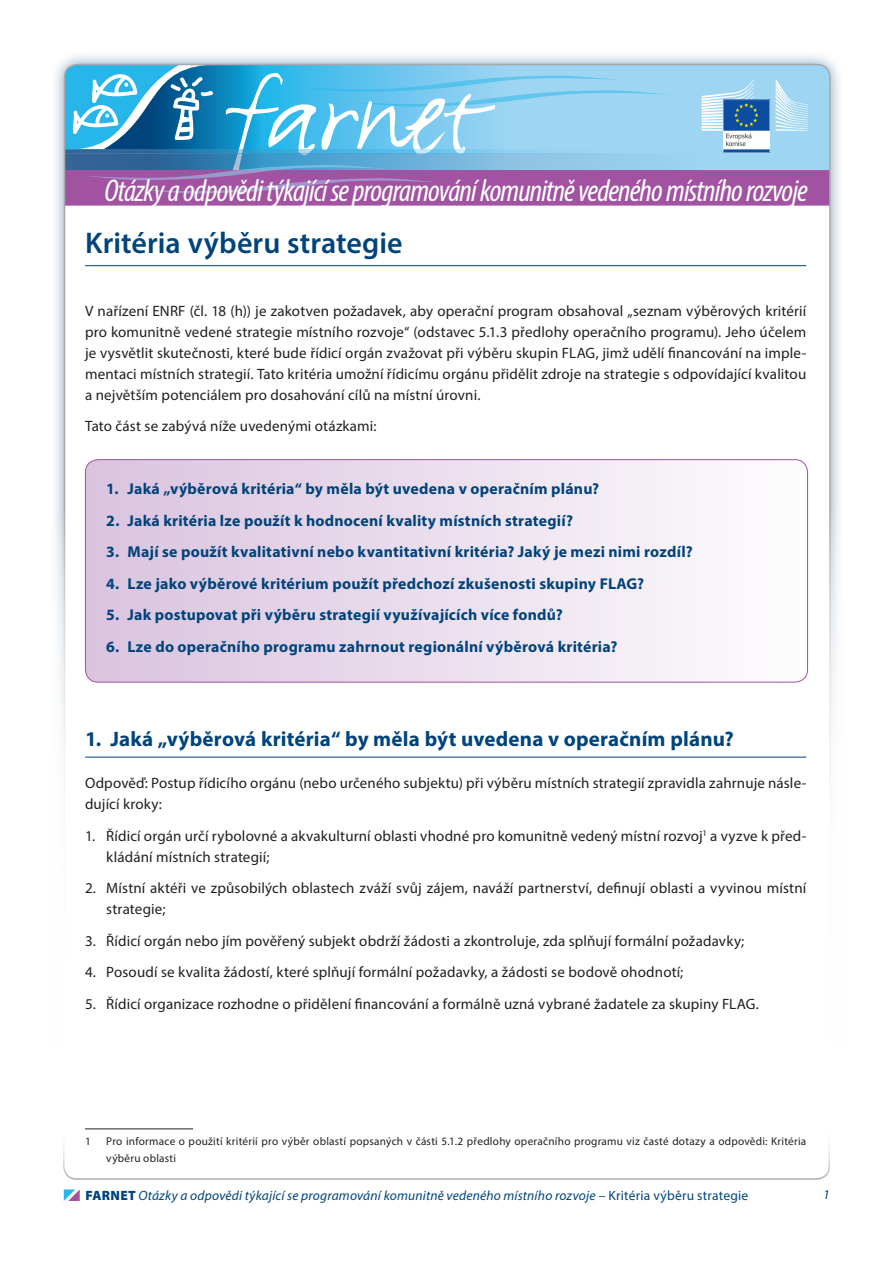
<style>
.page{position:relative;width:893px;height:1263px;background:#fff}
.page>*{position:absolute;margin:0;border:0;box-sizing:border-box;transform-origin:0 0}
.t1{font:italic condensed 31.5px "Myriad Pro";letter-spacing:-.025em;color:#fff}
.t2{font:600 30px "Myriad Pro";color:#00447b}
.t3{font:700 21px "Myriad Pro";letter-spacing:.01em;color:#00447b}
.t4{font:700 15.75px "Myriad Pro";letter-spacing:.015em;color:#00447b}
.t5{font:15px/21px "Myriad Pro";letter-spacing:.01em;color:#231f20}
.t6{font:italic 13.5px "Myriad Pro";letter-spacing:.01em;color:#00447b}
.t7{font:11.25px/16.5px "Myriad Pro";letter-spacing:.02em;color:#231f20}
.s1{font-weight:900;font-style:normal}
.s2{font-style:normal}
</style>
<div class="page">
<div style="left:49px;top:49px;width:796px;height:1166px;background:#00447b;opacity:.5"></div>
<div style="left:65px;top:65px;width:765px;height:1135px;background:#fff;border-radius:13px"></div>
<div style="left:670px;top:65px;width:160px;height:105px;background:#9ed5f3"></div>
<div style="left:65px;top:154px;width:638px;height:17px;background:#9cd3f1"></div>
<hr style="left:65px;top:150px;width:638px;height:4px;background:#9ed5f3">
<div style="left:65px;top:170px;width:765px;height:36px;background:#a153a1;border:2px solid #a153a1"></div>
<div style="left:0;top:510px;width:893px;height:753px;background:#fff"></div>
<svg style="left:65px;top:65px;width:605px;height:132px"></svg>
<svg style="left:63px;top:1129px;width:767px;height:51px"></svg>
<svg style="left:64px;top:1189px;width:16px;height:12px"></svg>
<svg style="left:85px;top:460px;width:722px;height:222px"></svg>
<div style="left:85px;top:459px;width:723px;height:223px;border:1px solid #a153a1;border-radius:13px"></div>
<hr style="left:85px;top:265px;width:721px;height:1px;background:#00447b">
<hr style="left:85px;top:757px;width:721px;height:1px;background:#00447b">
<hr style="left:85px;top:1128px;width:108px;height:1px;background:#231f20">
<svg style="left:776px;top:79px;width:32px;height:52px;background:#b8e0f6"></svg>
<svg style="left:702px;top:79px;width:67px;height:74px"></svg>
<h1 class="t1" style="left:105px;top:171px;width:705px">Otázky a odpovědi týkající se programování komunitně vedeného místního rozvoje</h1>
<h2 class="t2" style="left:85px;top:223px;width:319px">Kritéria výběru strategie</h2>
<p class="t5" style="left:85px;top:300px;width:723px;text-align:justify">V nařízení ENRF (čl. 18 (h)) je zakotven požadavek, aby operační program obsahoval „seznam výběrových kritérií pro komunitně vedené strategie místního rozvoje“ (odstavec 5.1.3 předlohy operačního programu). Jeho účelem je vysvětlit skutečnosti, které bude řídicí orgán zvažovat při výběru skupin FLAG, jimž udělí financování na imple&shy;mentaci místních strategií. Tato kritéria umožní řídicímu orgánu přidělit zdroje na strategie s odpovídající kvalitou a největším potenciálem pro dosahování cílů na místní úrovni.</p>
<p class="t5" style="left:85px;top:415px;width:293px">Tato část se zabývá níže uvedenými otázkami:</p>
<p class="t4" style="left:106px;top:478px;width:494px">1. Jaká „výběrová kritéria“ by měla být uvedena v operačním plánu?</p>
<p class="t4" style="left:106px;top:510px;width:468px">2. Jaká kritéria lze použít k hodnocení kvality místních strategií?</p>
<p class="t4" style="left:106px;top:541px;width:588px">3. Mají se použít kvalitativní nebo kvantitativní kritéria? Jaký je mezi nimi rozdíl?</p>
<p class="t4" style="left:106px;top:573px;width:539px">4. Lze jako výběrové kritérium použít předchozí zkušenosti skupiny FLAG?</p>
<p class="t4" style="left:106px;top:604px;width:458px">5. Jak postupovat při výběru strategií využívajících více fondů?</p>
<p class="t4" style="left:106px;top:636px;width:513px">6. Lze do operačního programu zahrnout regionální výběrová kritéria?</p>
<h3 class="t3" style="left:85px;top:725px;width:650px">1. Jaká „výběrová kritéria“ by měla být uvedena v operačním plánu?</h3>
<p class="t5" style="left:85px;top:772px;width:723px">Odpověď: Postup řídicího orgánu (nebo určeného subjektu) při výběru místních strategií zpravidla zahrnuje násle&shy;dující kroky:</p>
<p class="t5" style="left:106px;top:825px;width:701px;text-indent:-21px">1. Řídicí orgán určí rybolovné a akvakulturní oblasti vhodné pro komunitně vedený místní rozvoj<sup>1</sup> a vyzve k před&shy;kládání místních strategií;</p>
<p class="t5" style="left:106px;top:877px;width:701px;text-indent:-21px">2. Místní aktéři ve způsobilých oblastech zváží svůj zájem, naváží partnerství, definují oblasti a vyvinou místní strategie;</p>
<p class="t5" style="left:85px;top:930px;width:661px">3. Řídicí orgán nebo jím pověřený subjekt obdrží žádosti a zkontroluje, zda splňují formální požadavky;</p>
<p class="t5" style="left:85px;top:961px;width:600px">4. Posoudí se kvalita žádostí, které splňují formální požadavky, a žádosti se bodově ohodnotí;</p>
<p class="t5" style="left:85px;top:993px;width:675px">5. Řídicí organizace rozhodne o přidělení financování a formálně uzná vybrané žadatele za skupiny FLAG.</p>
<p class="t7" style="left:85px;top:1133px;width:7px">1</p>
<p class="t7" style="left:106px;top:1133px;width:701px">Pro informace o použití kritérií pro výběr oblastí popsaných v části 5.1.2 předlohy operačního programu viz časté dotazy a odpovědi: Kritéria výběru oblasti</p>
<p class="t6" style="left:85px;top:1187px;width:664px"><span class="s1">FARNET</span> Otázky a odpovědi týkající se programování komunitně vedeného místního rozvoje <span class="s2">– Kritéria výběru strategie</span></p>
<p class="t6" style="left:823px;top:1186px;width:8px">1</p>
</div>
